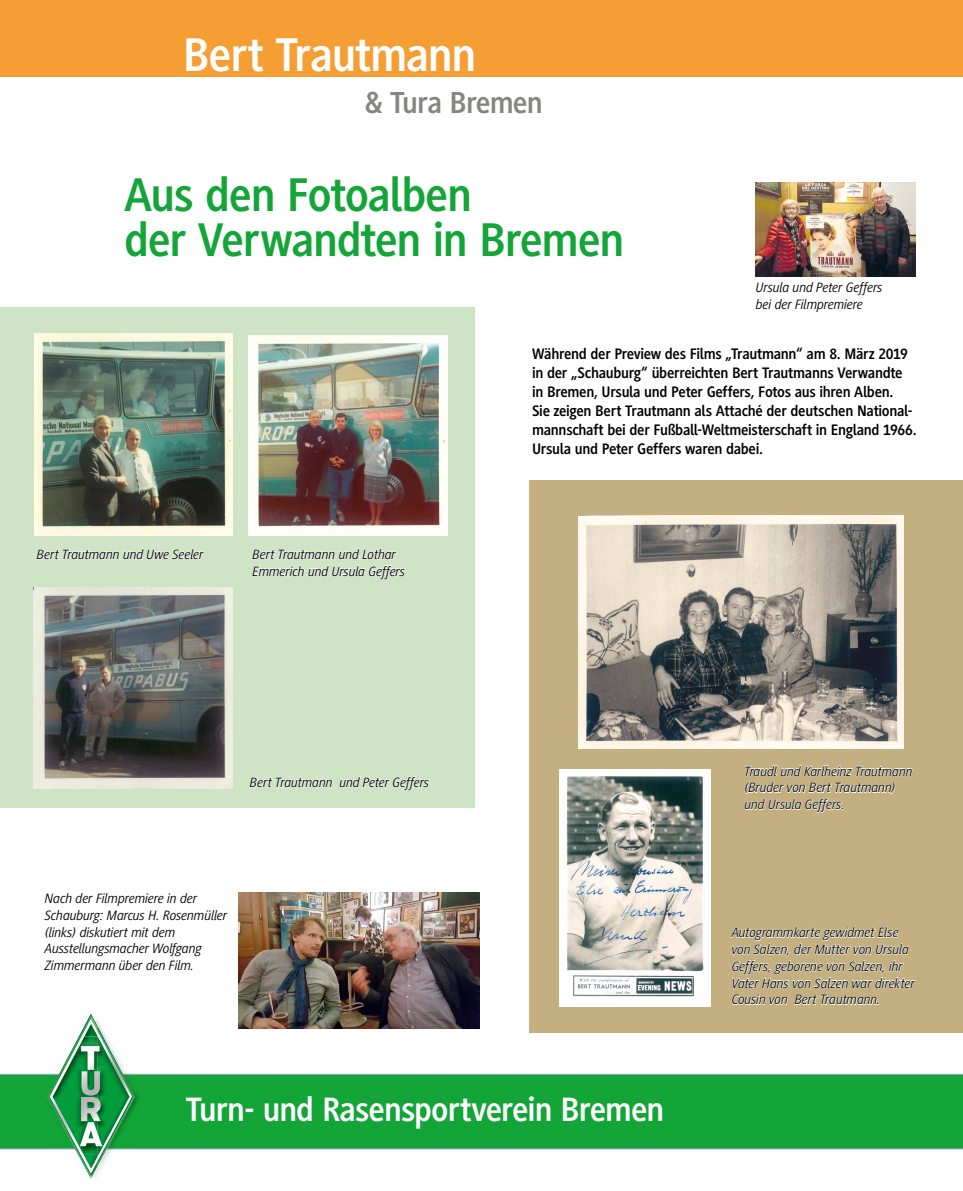
<style>
.page{position:relative;width:963px;height:1191px;background:#fff}
.page>*{position:absolute;margin:0;border:0;box-sizing:border-box;transform-origin:0 0}
.t1{font:700 49px/44.8px "Generis Sans Pro";letter-spacing:-.03em;color:#13a538;scale:.96 1}
.t2{font:700 49px "Generis Sans Pro";letter-spacing:-.03em;color:#fff;scale:.96 1}
.t3{font:700 35px "Generis Sans Pro";letter-spacing:-.03em;color:#fff;scale:.96 1}
.t4{font:700 31.5px "Generis Sans Pro";letter-spacing:-.03em;color:#858584;scale:.96 1}
.t5{font:700 15.75px/18.9px "Generis Sans Pro";letter-spacing:-.02em;color:#000;scale:.96 1}
.t6{font:italic 14px/16.8px "Generis Sans Pro";letter-spacing:-.01em;color:#000}
</style>
<div class="page">
<div style="left:0;top:0;width:962px;height:77px;background:#f59e33"></div>
<div style="left:0;top:1073px;width:962px;height:76px;background:#13a538"></div>
<img style="left:42px;top:1073px;width:3px;height:77px">
<img style="left:90px;top:1073px;width:50px;height:106px">
<img style="left:45px;top:1073px;width:2px;height:77px">
<svg style="left:89px;top:1013px;width:46px;height:165px"></svg>
<img style="left:97px;top:1025px;width:38px;height:141px">
<img style="left:47px;top:1073px;width:1px;height:77px">
<img style="left:97px;top:1028px;width:37px;height:136px">
<img style="left:48px;top:1016px;width:49px;height:160px">
<div style="left:0;top:308px;width:474px;height:500px;background:#cfe4c5"></div>
<img style="left:34px;top:333px;width:198px;height:203px">
<img style="left:33px;top:587px;width:199px;height:201px">
<img style="left:249px;top:335px;width:198px;height:201px">
<div style="left:529px;top:480px;width:433px;height:552px;background:#c3af7f"></div>
<img style="left:578px;top:515px;width:325px;height:233px">
<img style="left:559px;top:769px;width:151px;height:237px">
<svg style="left:37px;top:549px;width:167px;height:10px"></svg>
<svg style="left:252px;top:549px;width:144px;height:10px"></svg>
<svg style="left:252px;top:565px;width:153px;height:14px"></svg>
<svg style="left:250px;top:777px;width:82px;height:10px"></svg>
<svg style="left:339px;top:776px;width:90px;height:14px"></svg>
<svg style="left:730px;top:927px;width:185px;height:61px"></svg>
<svg style="left:732px;top:994px;width:55px;height:10px"></svg>
<svg style="left:794px;top:995px;width:84px;height:9px"></svg>
<svg style="left:745px;top:765px;width:166px;height:11px"></svg>
<svg style="left:745px;top:782px;width:149px;height:11px"></svg>
<svg style="left:744px;top:799px;width:99px;height:13px"></svg>
<img style="left:755px;top:183px;width:160px;height:94px">
<img style="left:238px;top:892px;width:241px;height:136px">
<h1 class="t2" style="left:183px;top:28px;width:307px">Bert Trautmann</h1>
<h3 class="t4" style="left:364px;top:85px;width:187px">&amp; Tura Bremen</h3>
<h1 class="t1" style="left:124px;top:172px;width:522px">Aus den Fotoalben<br>der Verwandten in Bremen</h1>
<p class="t6" style="left:755px;top:279px;width:128px">Ursula und Peter Geffers bei der Filmpremiere</p>
<p class="t6" style="left:37px;top:546px;width:168px">Bert Trautmann und Uwe Seeler</p>
<p class="t6" style="left:252px;top:546px;width:154px">Bert Trautmann und Lothar<br>Emmerich und Ursula Geffers</p>
<p class="t6" style="left:250px;top:774px;width:181px">Bert Trautmann und Peter Geffers</p>
<p class="t6" style="left:45px;top:890px;width:184px">Nach der Filmpremiere in der<br>Schauburg: Marcus H. Rosenmüller (links) diskutiert mit dem<br>Ausstellungsmacher Wolfgang<br>Zimmermann über den Film.</p>
<p class="t5" style="left:532px;top:344px;width:402px">Während der Preview des Films „Trautmann“ am 8. März 2019 in der „Schauburg“ überreichten Bert Trautmanns Verwandte in Bremen, Ursula und Peter Geffers, Fotos aus ihren Alben.<br>Sie zeigen Bert Trautmann als Attaché der deutschen National&shy;mannschaft bei der Fußball-Weltmeisterschaft in England 1966.<br>Ursula und Peter Geffers waren dabei.</p>
<p class="t6" style="left:744px;top:762px;width:170px">Traudl und Karlheinz Trautmann (Bruder von Bert Trautmann) und Ursula Geffers.</p>
<p class="t6" style="left:731px;top:924px;width:184px">Autogrammkarte gewidmet Else von Salzen, der Mutter von Ursula<br>Geffers, geborene von Salzen, ihr<br>Vater Hans von Salzen war direkter<br>Cousin von Bert Trautmann.</p>
<h2 class="t3" style="left:186px;top:1089px;width:500px">Turn- und Rasensportverein Bremen</h2>
</div>
